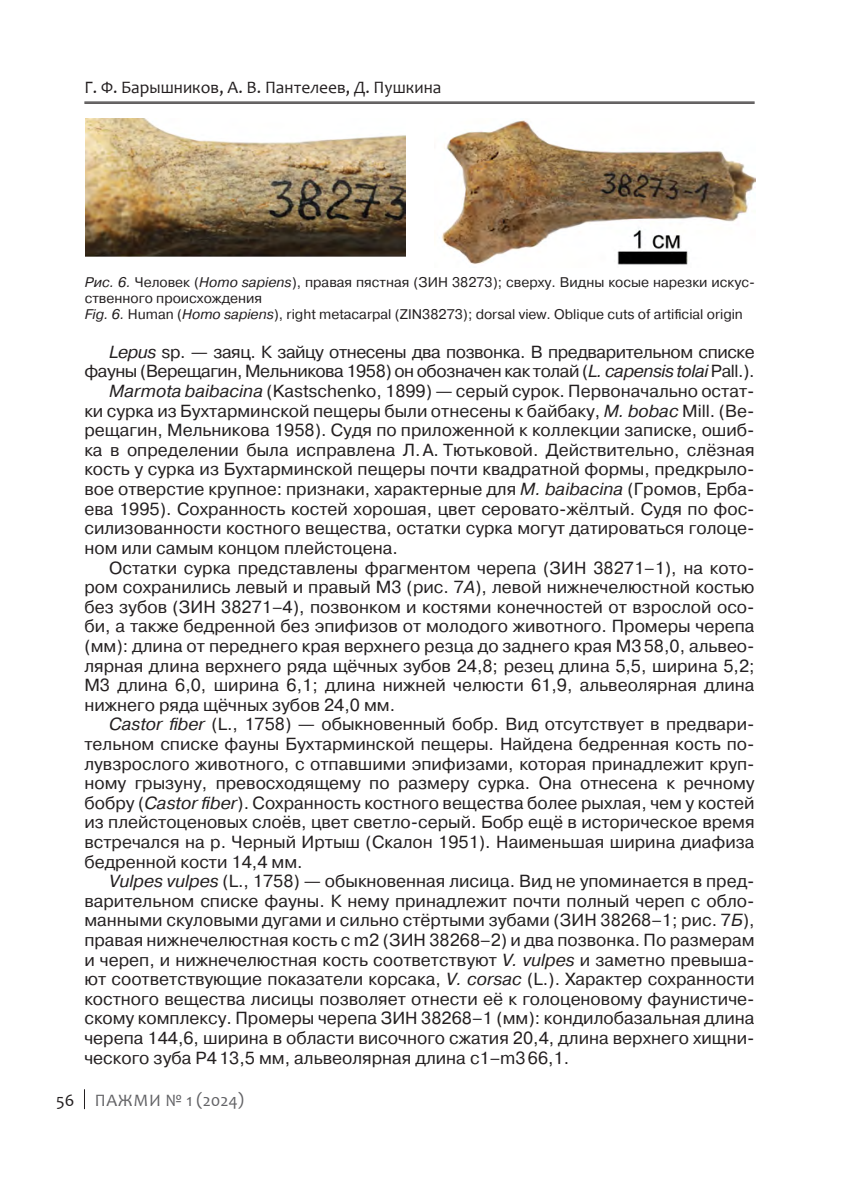
<style>
.page{position:relative;width:844px;height:1191px;background:#fff}
.page>*{position:absolute;margin:0;border:0;box-sizing:border-box;transform-origin:0 0}
.t1{font:17.5px "Pragmatica";color:#231f20}
.t2{font:17.5px "Pragmatica";letter-spacing:-.025em;color:#231f20}
.t3{font:17.5px "Candara";color:#231f20}
.t4{font:17.5px "Candara";letter-spacing:.02em;color:#636366}
.t5{font:14px/15.8px "Pragmatica";color:#231f20}
.s1{font-style:italic}
.s2{color:#231f20}
</style>
<div class="page">
<svg style="left:84px;top:1089px;width:1px;height:20px"></svg>
<hr style="left:84px;top:102px;width:670px;height:1px;background:#231f20">
<hr style="left:84px;top:103px;width:670px;height:1px;background:#231f20">
<img style="left:85px;top:118px;width:320px;height:139px">
<img style="left:442px;top:120px;width:312px;height:145px">
<p class="t3" style="left:84px;top:77px;width:358px">Г. Ф. Барышников, А. В. Пантелеев, Д. Пушкина</p>
<p class="t5" style="left:85px;top:275px;width:671px"><span class="s1">Рис. 6.</span> Человек (<span class="s1">Homo sapiens</span>), правая пястная (ЗИН 38273); сверху. Видны косые нарезки искус&shy;ственного происхождения<br><span class="s1">Fig. 6.</span> Human (<span class="s1">Homo sapiens</span>), right metacarpal (ZIN38273); dorsal view. Oblique cuts of artificial origin</p>
<p class="t2" style="left:109px;top:341px;width:646px"><span class="s1">Lepus</span> sp. — заяц. К зайцу отнесены два позвонка. В предварительном списке</p>
<p class="t2" style="left:84px;top:360px;width:671px">фауны (Верещагин, Мельникова 1958) он обозначен как толай (<span class="s1">L. capensis tolai</span> Pall.).</p>
<p class="t1" style="left:109px;top:380px;width:646px"><span class="s1">Marmota baibacina</span> (Kastschenko, 1899) — серый сурок. Первоначально остат-</p>
<p class="t1" style="left:84px;top:400px;width:671px">ки сурка из Бухтарминской пещеры были отнесены к байбаку, <span class="s1">M. bobac</span> Mill. (Ве-</p>
<p class="t1" style="left:84px;top:419px;width:671px">рещагин, Мельникова 1958). Судя по приложенной к коллекции записке, ошиб-</p>
<p class="t1" style="left:84px;top:439px;width:671px">ка в определении была исправлена Л.А. Тютьковой. Действительно, слёзная</p>
<p class="t1" style="left:84px;top:458px;width:671px">кость у сурка из Бухтарминской пещеры почти квадратной формы, предкрыло-</p>
<p class="t1" style="left:84px;top:478px;width:671px">вое отверстие крупное: признаки, характерные для <span class="s1">M. baibacina</span> (Громов, Ерба-</p>
<p class="t1" style="left:84px;top:498px;width:671px">ева 1995). Сохранность костей хорошая, цвет серовато-жёлтый. Судя по фос-</p>
<p class="t1" style="left:84px;top:517px;width:671px">силизованности костного вещества, остатки сурка могут датироваться голоце-</p>
<p class="t1" style="left:84px;top:537px;width:315px">ном или самым концом плейстоцена.</p>
<p class="t1" style="left:109px;top:556px;width:646px">Остатки сурка представлены фрагментом черепа (ЗИН 38271–1), на кото-</p>
<p class="t1" style="left:84px;top:576px;width:671px">ром сохранились левый и правый M3 (рис. 7<span class="s1">А</span>), левой нижнечелюстной костью</p>
<p class="t1" style="left:84px;top:596px;width:671px">без зубов (ЗИН 38271–4), позвонком и костями конечностей от взрослой осо-</p>
<p class="t1" style="left:84px;top:615px;width:671px">би, а также бедренной без эпифизов от молодого животного. Промеры черепа</p>
<p class="t1" style="left:84px;top:635px;width:668px">(мм): длина от переднего края верхнего резца до заднего края М358,0, альвео-</p>
<p class="t1" style="left:84px;top:654px;width:671px">лярная длина верхнего ряда щёчных зубов 24,8; резец длина 5,5, ширина 5,2;</p>
<p class="t1" style="left:84px;top:674px;width:671px">M3 длина 6,0, ширина 6,1; длина нижней челюсти 61,9, альвеолярная длина</p>
<p class="t1" style="left:84px;top:694px;width:312px">нижнего ряда щёчных зубов 24,0 мм.</p>
<p class="t1" style="left:109px;top:713px;width:646px"><span class="s1">Castor fiber</span> (L., 1758) — обыкновенный бобр. Вид отсутствует в предвари-</p>
<p class="t1" style="left:84px;top:733px;width:671px">тельном списке фауны Бухтарминской пещеры. Найдена бедренная кость по-</p>
<p class="t1" style="left:84px;top:752px;width:671px">лувзрослого животного, с отпавшими эпифизами, которая принадлежит круп-</p>
<p class="t1" style="left:84px;top:772px;width:671px">ному грызуну, превосходящему по размеру сурка. Она отнесена к речному</p>
<p class="t1" style="left:84px;top:792px;width:671px">бобру (<span class="s1">Castor fiber</span>). Сохранность костного вещества более рыхлая, чем у костей</p>
<p class="t1" style="left:84px;top:811px;width:671px">из плейстоценовых слоёв, цвет светло-серый. Бобр ещё в историческое время</p>
<p class="t1" style="left:84px;top:831px;width:671px">встречался на р. Черный Иртыш (Скалон 1951). Наименьшая ширина диафиза</p>
<p class="t1" style="left:84px;top:850px;width:220px">бедренной кости 14,4 мм.</p>
<p class="t1" style="left:109px;top:870px;width:646px"><span class="s1">Vulpes vulpes</span> (L., 1758) — обыкновенная лисица. Вид не упоминается в пред-</p>
<p class="t1" style="left:84px;top:890px;width:671px">варительном списке фауны. К нему принадлежит почти полный череп с обло-</p>
<p class="t1" style="left:84px;top:909px;width:671px">манными скуловыми дугами и сильно стёртыми зубами (ЗИН 38268–1; рис. 7<span class="s1">Б</span>),</p>
<p class="t1" style="left:84px;top:929px;width:671px">правая нижнечелюстная кость с m2 (ЗИН 38268–2) и два позвонка. По размерам</p>
<p class="t1" style="left:84px;top:948px;width:671px">и череп, и нижнечелюстная кость соответствуют <span class="s1">V. vulpes</span> и заметно превыша-</p>
<p class="t1" style="left:84px;top:968px;width:671px">ют соответствующие показатели корсака, <span class="s1">V. corsac</span> (L.). Характер сохранности</p>
<p class="t1" style="left:84px;top:988px;width:671px">костного вещества лисицы позволяет отнести её к голоценовому фаунистиче-</p>
<p class="t1" style="left:84px;top:1007px;width:671px">скому комплексу. Промеры черепа ЗИН 38268–1 (мм): кондилобазальная длина</p>
<p class="t1" style="left:84px;top:1027px;width:671px">черепа 144,6, ширина в области височного сжатия 20,4, длина верхнего хищни-</p>
<p class="t1" style="left:84px;top:1046px;width:486px">ческого зуба Р413,5 мм, альвеолярная длина c1–m366,1.</p>
<p class="t4" style="left:56px;top:1088px;width:189px"><span class="s2">56</span> ПАЖМИ № 1 (2024)</p>
</div>
